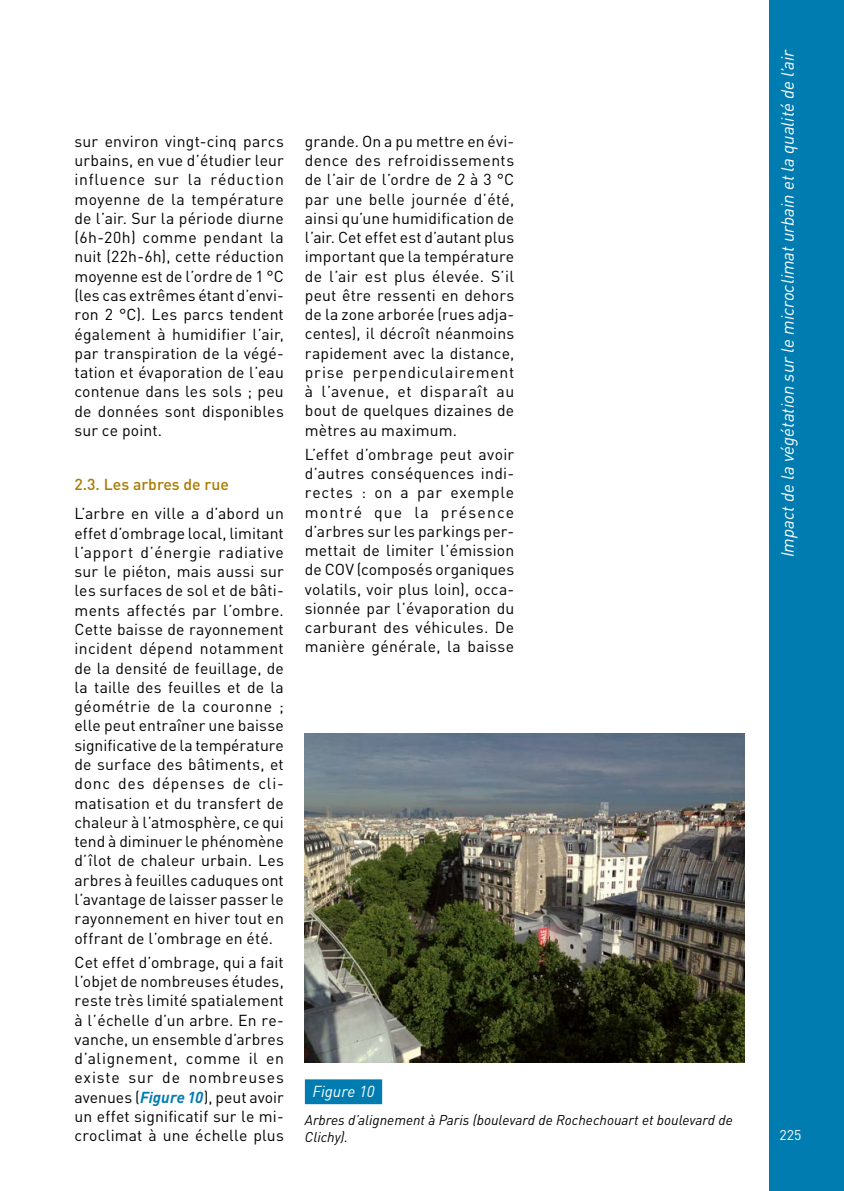
<style>
.page{position:relative;width:844px;height:1191px;background:#fff}
.page>*{position:absolute;margin:0;border:0;box-sizing:border-box;transform-origin:0 0}
.t1{font:italic 17.5px "DIN";color:#fff}
.t2{font:15.75px/19.2px "DIN";letter-spacing:.015em;color:#000;text-align:justify}
.t3{font:500 15.75px "DIN";color:#aa7b00}
.t4{font:italic 15.75px "DIN";color:#fff}
.t5{font:italic 14px/16.8px "DIN";color:#000}
.t6{font:14px "DIN";color:#fff}
.s1{font-weight:700;font-style:italic;color:#007cb0}
</style>
<div class="page">
<div style="left:769px;top:0;width:74px;height:1191px;background:#007cb0"></div>
<div style="left:305px;top:1079px;width:77px;height:25px;background:#007cb0"></div>
<img style="left:305px;top:733px;width:439px;height:330px">
<p class="t2" style="left:74px;top:131px;width:211px">sur environ vingt-cinq parcs urbains, en vue d’étudier leur influence sur la réduction moyenne de la température de l’air. Sur la période diurne (6h-20h) comme pendant la nuit (22h-6h), cette réduction moyenne est de l’ordre de 1 °C (les cas extrêmes étant d’envi&shy;ron 2 °C). Les parcs tendent également à humidifier l’air, par transpiration de la végé&shy;tation et évaporation de l’eau contenue dans les sols ; peu de données sont disponibles sur ce point.</p>
<p class="t3" style="left:74px;top:474px;width:156px">2.3. Les arbres de rue</p>
<p class="t2" style="left:74px;top:503px;width:211px">L’arbre en ville a d’abord un effet d’ombrage local, limitant l’apport d’énergie radiative sur le piéton, mais aussi sur les surfaces de sol et de bâti&shy;ments affectés par l’ombre.<br>Cette baisse de rayonnement incident dépend notamment de la densité de feuillage, de la taille des feuilles et de la géométrie de la couronne ; elle peut entraîner une baisse significative de la température de surface des bâtiments, et donc des dépenses de cli&shy;matisation et du transfert de chaleur à l’atmosphère, ce qui tend à diminuer le phénomène d’îlot de chaleur urbain. Les arbres à feuilles caduques ont l’avantage de laisser passer le rayonnement en hiver tout en offrant de l’ombrage en été.</p>
<p class="t2" style="left:74px;top:952px;width:211px">Cet effet d’ombrage, qui a fait l’objet de nombreuses études, reste très limité spatialement à l’échelle d’un arbre. En re&shy;vanche, un ensemble d’arbres d’alignement, comme il en existe sur de nombreuses avenues (<span class="s1">Figure 10</span>), peut avoir un effet significatif sur le mi&shy;croclimat à une échelle plus</p>
<p class="t2" style="left:305px;top:131px;width:211px">grande. On a pu mettre en évi&shy;dence des refroidissements de l’air de l’ordre de 2 à 3 °C par une belle journée d’été, ainsi qu’une humidification de l’air. Cet effet est d’autant plus important que la température de l’air est plus élevée. S’il peut être ressenti en dehors de la zone arborée (rues adja&shy;centes), il décroît néanmoins rapidement avec la distance, prise perpendiculairement à l’avenue, et disparaît au bout de quelques dizaines de mètres au maximum.</p>
<p class="t2" style="left:305px;top:444px;width:211px">L’effet d’ombrage peut avoir d’autres conséquences indi&shy;rectes : on a par exemple montré que la présence d’arbres sur les parkings per&shy;mettait de limiter l’émission de COV (composés organiques volatils, voir plus loin), occa&shy;sionnée par l’évaporation du carburant des véhicules. De manière générale, la baisse</p>
<p class="t4" style="left:312px;top:1081px;width:64px">Figure 10</p>
<p class="t5" style="left:305px;top:1111px;width:429px">Arbres d’alignement à Paris (boulevard de Rochechouart et boulevard de<br>Clichy).</p>
<p class="t1" style="left:776px;top:557px;width:510px;rotate:-90deg">Impact de la végétation sur le microclimat urbain et la qualité de l’air</p>
<p class="t6" style="left:779px;top:1125px;width:23px">225</p>
</div>
